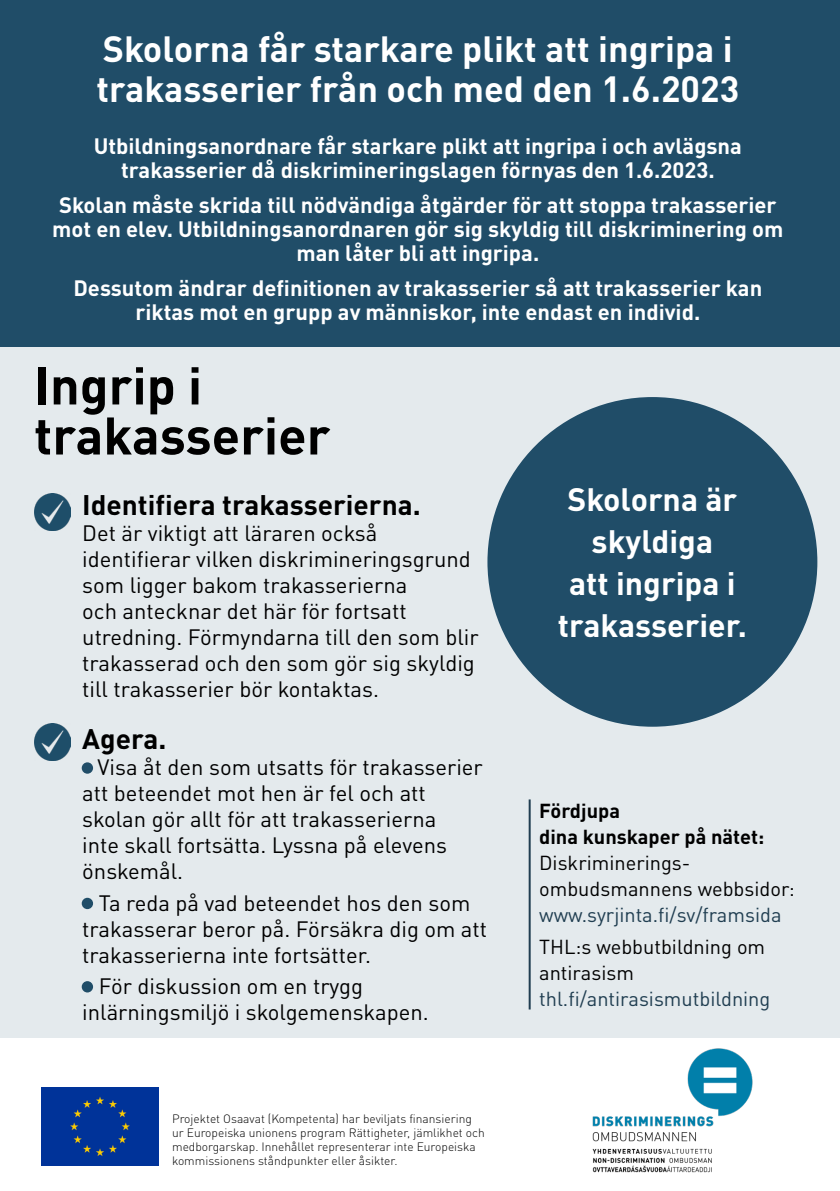
<style>
.page{position:relative;width:840px;height:1191px;background:#fff}
.page>*{position:absolute;margin:0;border:0;box-sizing:border-box;transform-origin:0 0}
.t1{font:700 52px/50px "DINOT";color:#000}
.t2{font:700 36px/40px "DINOT";color:#fff}
.t3{font:700 32px/42px "DINOT";color:#fff;text-align:center}
.t4{font:700 28px "DINOT";color:#000}
.t5{font:22px/26px "DINOT";color:#000}
.t6{font:700 22px/24px "DINOT";color:#fff;text-align:center}
.t7{font:20px/26px "DINOT";color:#000}
.t8{font:20px "DINOT";color:#203e51}
.t9{font:700 20px/26px "DINOT";color:#000}
.t10{font:300 12px/14px "DINOT";color:#000}
</style>
<div class="page">
<div style="left:0;top:165px;width:839px;height:872px;background:#e4eaed"></div>
<div style="left:0;top:0;width:839px;height:347px;background:#204d68"></div>
<div style="left:82px;top:762px;width:11px;height:11px;background:#204d68;border-radius:50%"></div>
<div style="left:82px;top:897px;width:11px;height:12px;background:#204d68;border-radius:50%"></div>
<div style="left:82px;top:981px;width:11px;height:11px;background:#204d68;border-radius:50%"></div>
<div style="left:487px;top:397px;width:329px;height:329px;background:#204d68;border-radius:50%"></div>
<img style="left:34px;top:493px;width:37px;height:37px">
<img style="left:34px;top:724px;width:37px;height:36px">
<hr style="left:528px;top:799px;width:2px;height:210px;background:#203e51">
<div style="left:41px;top:1087px;width:118px;height:78px;background:#039"></div>
<img style="left:539px;top:1037px;width:266px;height:136px">
<h2 class="t2" style="left:96px;top:27px;width:644px">Skolorna får starkare plikt att ingripa i trakasserier från och med den 1.6.2023</h2>
<p class="t6" style="left:94px;top:133px;width:649px">Utbildningsanordnare får starkare plikt att ingripa i och avlägsna trakasserier då diskrimineringslagen förnyas den 1.6.2023.</p>
<p class="t6" style="left:52px;top:192px;width:732px">Skolan måste skrida till nödvändiga åtgärder för att stoppa trakasserier mot en elev. Utbildningsanordnaren gör sig skyldig till diskriminering om man låter bli att ingripa.</p>
<p class="t6" style="left:73px;top:276px;width:690px">Dessutom ändrar definitionen av trakasserier så att trakasserier kan riktas mot en grupp av människor, inte endast en individ.</p>
<h1 class="t1" style="left:34px;top:359px;width:297px">Ingrip i trakasserier</h1>
<p class="t4" style="left:82px;top:486px;width:340px">Identifiera trakasserierna.</p>
<p class="t5" style="left:82px;top:519px;width:397px">Det är viktigt att läraren också identifierar vilken diskrimineringsgrund som ligger bakom trakasserierna<br>och antecknar det här för fortsatt utredning. Förmyndarna till den som blir trakasserad och den som gör sig skyldig till trakasserier bör kontaktas.</p>
<p class="t4" style="left:82px;top:720px;width:86px">Agera.</p>
<p class="t5" style="left:82px;top:753px;width:402px;text-indent:15px">Visa åt den som utsatts för trakasserier att beteendet mot hen är fel och att skolan gör allt för att trakasserierna<br>inte skall fortsätta. Lyssna på elevens önskemål.</p>
<p class="t5" style="left:82px;top:889px;width:406px;text-indent:16px">Ta reda på vad beteendet hos den som trakasserar beror på. Försäkra dig om att trakasserierna inte fortsätter.</p>
<p class="t5" style="left:82px;top:973px;width:348px;text-indent:16px">För diskussion om en trygg inlärningsmiljö i skolgemenskapen.</p>
<p class="t10" style="left:172px;top:1112px;width:314px">Projektet Osaavat (Kompetenta) har beviljats finansiering ur Europeiska unionens program Rättigheter, jämlikhet och medborgarskap. Innehållet representerar inte Europeiska kommissionens ståndpunkter eller åsikter.</p>
<h3 class="t3" style="left:557px;top:477px;width:190px">Skolorna är skyldiga<br>att ingripa i trakasserier.</h3>
<p class="t9" style="left:539px;top:797px;width:226px">Fördjupa<br>dina kunskaper på nätet:</p>
<p class="t7" style="left:539px;top:849px;width:257px">Diskriminerings&shy;ombudsmannens webbsidor:</p>
<p class="t8" style="left:539px;top:902px;width:244px">www.syrjinta.fi/sv/framsida</p>
<p class="t7" style="left:539px;top:933px;width:227px">THL:s webbutbildning om antirasism</p>
<p class="t8" style="left:539px;top:986px;width:232px">thl.fi/antirasismutbildning</p>
</div>
